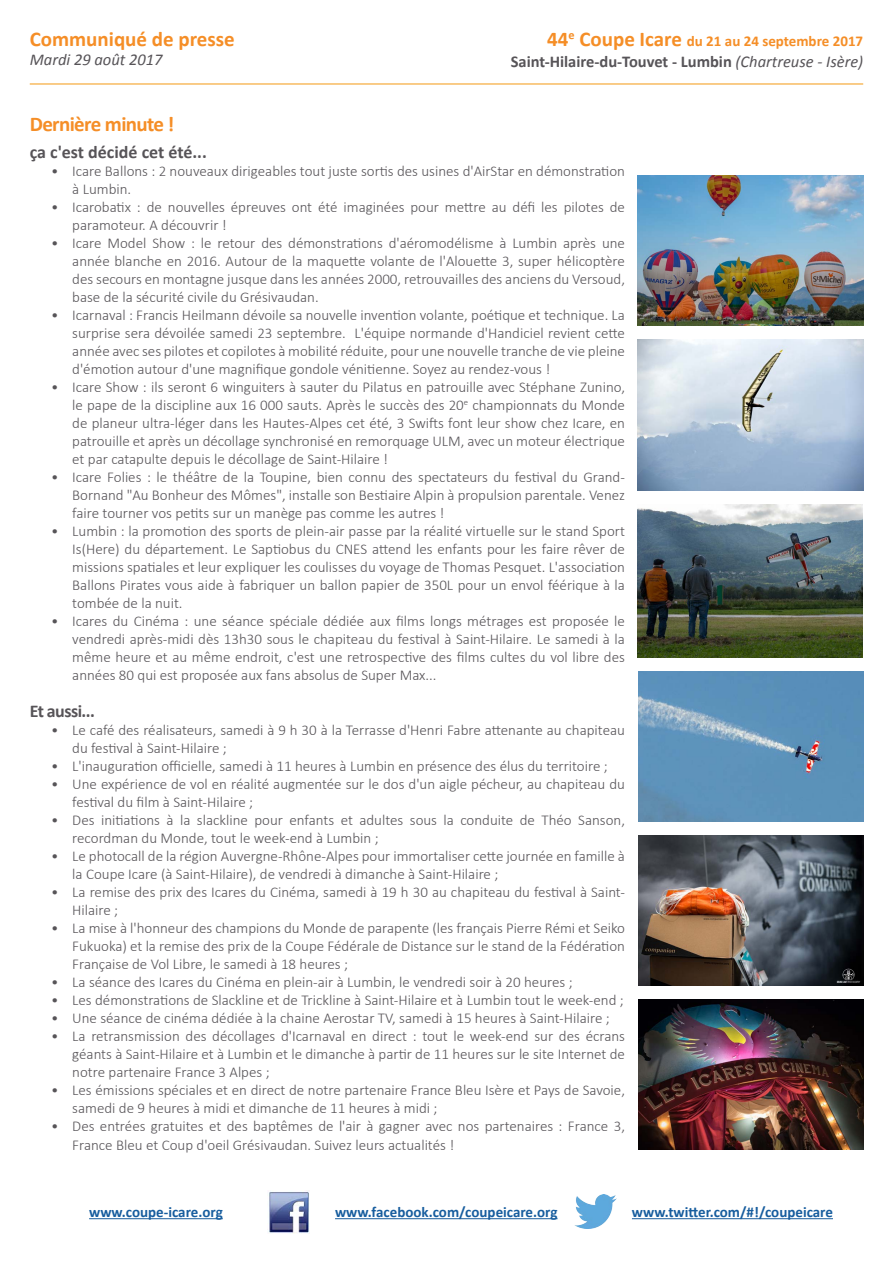
<style>
.page{position:relative;width:893px;height:1263px;background:#fff}
.page>*{position:absolute;margin:0;border:0;box-sizing:border-box;transform-origin:0 0}
.t1{font:700 21px "Calibri";color:#f58e27}
.t2{font:700 21px "Calibri";letter-spacing:-.03em;color:#f58e27}
.t3{font:700 18px "Calibri";letter-spacing:-.005em;color:#575458}
.t4{font:700 16.5px "Calibri";color:#575458}
.t5{font:italic 16.5px "Calibri";color:#575458}
.t6{font:300 15px/18px "Calibri";color:#575458}
.t7{font:700 15px "Calibri";color:#175d9e}
.t8{font:700 15px "Calibri";color:#f58e27}
.s1{font-size:21px}
.s2{font-weight:400;font-style:italic}
</style>
<div class="page">
<hr style="left:30px;top:83px;width:833px;height:2px;background:#f5a52c">
<hr style="left:89px;top:1218px;width:134px;height:1px;background:#175d9e">
<hr style="left:335px;top:1218px;width:223px;height:1px;background:#175d9e">
<hr style="left:632px;top:1218px;width:201px;height:1px;background:#175d9e">
<img style="left:269px;top:1191px;width:41px;height:42px">
<img style="left:574px;top:1195px;width:42px;height:34px">
<img style="left:638px;top:175px;width:225px;height:151px">
<img style="left:638px;top:340px;width:225px;height:150px">
<img style="left:638px;top:999px;width:225px;height:150px">
<img style="left:638px;top:835px;width:225px;height:150px">
<img style="left:638px;top:671px;width:225px;height:151px">
<img style="left:638px;top:504px;width:225px;height:153px">
<h1 class="t1" style="left:30px;top:24px;width:207px">Communiqué de presse</h1>
<p class="t5" style="left:30px;top:48px;width:134px">Mardi 29 août 2017</p>
<p class="t8" style="left:547px;top:30px;width:318px"><span class="s1">44</span><sup>e</sup> <span class="s1">Coupe Icare</span> du 21 au 24 septembre 2017</p>
<p class="t4" style="left:511px;top:49px;width:354px">Saint-Hilaire-du-Touvet - Lumbin <span class="s2">(Chartreuse - Isère)</span></p>
<p class="t2" style="left:30px;top:109px;width:146px">Dernière minute !</p>
<p class="t3" style="left:30px;top:139px;width:179px">ça c'est décidé cet été...</p>
<p class="t6" style="left:72px;top:161px;width:554px;text-indent:-21px">• Icare Ballons : 2 nouveaux dirigeables tout juste sortis des usines d'AirStar en démonstration à Lumbin.</p>
<p class="t6" style="left:72px;top:197px;width:554px;text-indent:-21px">• Icarobatix : de nouvelles épreuves ont été imaginées pour mettre au défi les pilotes de paramoteur. A découvrir !</p>
<p class="t6" style="left:72px;top:233px;width:554px;text-align:justify;text-indent:-21px">• Icare Model Show : le retour des démonstrations d'aéromodélisme à Lumbin après une année blanche en 2016. Autour de la maquette volante de l'Alouette 3, super hélicoptère des secours en montagne jusque dans les années 2000, retrouvailles des anciens du Versoud, base de la sécurité civile du Grésivaudan.</p>
<p class="t6" style="left:72px;top:305px;width:554px;text-align:justify;text-indent:-21px">• Icarnaval : Francis Heilmann dévoile sa nouvelle invention volante, poétique et technique. La surprise sera dévoilée samedi 23 septembre. L'équipe normande d'Handiciel revient cette année avec ses pilotes et copilotes à mobilité réduite, pour une nouvelle tranche de vie pleine d'émotion autour d'une magnifique gondole vénitienne. Soyez au rendez-vous !</p>
<p class="t6" style="left:72px;top:377px;width:554px;text-align:justify;text-indent:-21px">• Icare Show : ils seront 6 winguiters à sauter du Pilatus en patrouille avec Stéphane Zunino, le pape de la discipline aux 16 000 sauts. Après le succès des 20<sup>e</sup> championnats du Monde de planeur ultra-léger dans les Hautes-Alpes cet été, 3 Swifts font leur show chez Icare, en patrouille et après un décollage synchronisé en remorquage ULM, avec un moteur électrique et par catapulte depuis le décollage de Saint-Hilaire !</p>
<p class="t6" style="left:72px;top:467px;width:554px;text-align:justify;text-indent:-21px">• Icare Folies : le théâtre de la Toupine, bien connu des spectateurs du festival du Grand-Bornand "Au Bonheur des Mômes", installe son Bestiaire Alpin à propulsion parentale. Venez faire tourner vos petits sur un manège pas comme les autres !</p>
<p class="t6" style="left:72px;top:521px;width:554px;text-align:justify;text-indent:-21px">• Lumbin : la promotion des sports de plein-air passe par la réalité virtuelle sur le stand Sport Is(Here) du département. Le Saptiobus du CNES attend les enfants pour les faire rêver de missions spatiales et leur expliquer les coulisses du voyage de Thomas Pesquet. L'association Ballons Pirates vous aide à fabriquer un ballon papier de 350L pour un envol féérique à la tombée de la nuit.</p>
<p class="t6" style="left:72px;top:611px;width:554px;text-align:justify;text-indent:-21px">• Icares du Cinéma : une séance spéciale dédiée aux films longs métrages est proposée le vendredi après-midi dès 13h30 sous le chapiteau du festival à Saint-Hilaire. Le samedi à la même heure et au même endroit, c'est une retrospective des films cultes du vol libre des années 80 qui est proposée aux fans absolus de Super Max...</p>
<p class="t3" style="left:30px;top:698px;width:67px">Et aussi...</p>
<p class="t6" style="left:72px;top:721px;width:554px;text-indent:-21px">• Le café des réalisateurs, samedi à 9 h 30 à la Terrasse d'Henri Fabre attenante au chapiteau du festival à Saint-Hilaire ;</p>
<p class="t6" style="left:51px;top:757px;width:558px">• L'inauguration officielle, samedi à 11 heures à Lumbin en présence des élus du territoire ;</p>
<p class="t6" style="left:72px;top:775px;width:554px;text-indent:-21px">• Une expérience de vol en réalité augmentée sur le dos d'un aigle pécheur, au chapiteau du festival du film à Saint-Hilaire ;</p>
<p class="t6" style="left:72px;top:811px;width:554px;text-indent:-21px">• Des initiations à la slackline pour enfants et adultes sous la conduite de Théo Sanson, recordman du Monde, tout le week-end à Lumbin ;</p>
<p class="t6" style="left:72px;top:847px;width:554px;text-indent:-21px">• Le photocall de la région Auvergne-Rhône-Alpes pour immortaliser cette journée en famille à la Coupe Icare (à Saint-Hilaire), de vendredi à dimanche à Saint-Hilaire ;</p>
<p class="t6" style="left:72px;top:883px;width:554px;text-indent:-21px">• La remise des prix des Icares du Cinéma, samedi à 19 h 30 au chapiteau du festival à Saint-<br>Hilaire ;</p>
<p class="t6" style="left:72px;top:919px;width:554px;text-align:justify;text-indent:-21px">• La mise à l'honneur des champions du Monde de parapente (les français Pierre Rémi et Seiko Fukuoka) et la remise des prix de la Coupe Fédérale de Distance sur le stand de la Fédération Française de Vol Libre, le samedi à 18 heures ;</p>
<p class="t6" style="left:51px;top:973px;width:523px">• La séance des Icares du Cinéma en plein-air à Lumbin, le vendredi soir à 20 heures ;</p>
<p class="t6" style="left:51px;top:991px;width:574px">• Les démonstrations de Slackline et de Trickline à Saint-Hilaire et à Lumbin tout le week-end ;</p>
<p class="t6" style="left:51px;top:1009px;width:560px">• Une séance de cinéma dédiée à la chaine Aerostar TV, samedi à 15 heures à Saint-Hilaire ;</p>
<p class="t6" style="left:72px;top:1027px;width:554px;text-align:justify;text-indent:-21px">• La retransmission des décollages d'Icarnaval en direct : tout le week-end sur des écrans géants à Saint-Hilaire et à Lumbin et le dimanche à partir de 11 heures sur le site Internet de notre partenaire France 3 Alpes ;</p>
<p class="t6" style="left:72px;top:1081px;width:554px;text-indent:-21px">• Les émissions spéciales et en direct de notre partenaire France Bleu Isère et Pays de Savoie, samedi de 9 heures à midi et dimanche de 11 heures à midi ;</p>
<p class="t6" style="left:72px;top:1116px;width:554px;line-height:18.9px;text-indent:-21px">• Des entrées gratuites et des baptêmes de l'air à gagner avec nos partenaires : France 3,<br>France Bleu et Coup d'oeil Grésivaudan. Suivez leurs actualités !</p>
<p class="t7" style="left:89px;top:1201px;width:135px">www.coupe-icare.org</p>
<p class="t7" style="left:335px;top:1201px;width:224px">www.facebook.com/coupeicare.org</p>
<p class="t7" style="left:632px;top:1201px;width:203px">www.twitter.com/#!/coupeicare</p>
</div>
